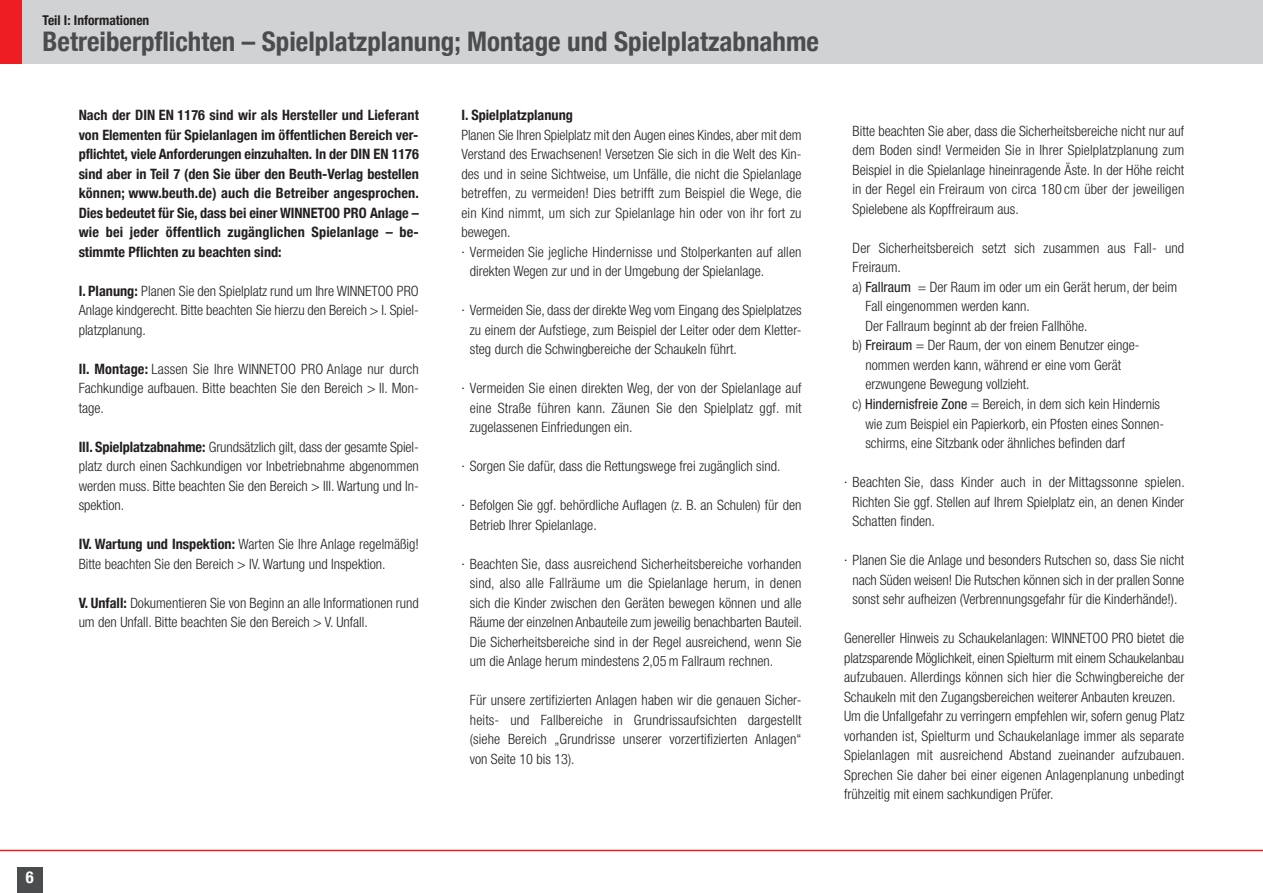
<style>
.page{position:relative;width:1263px;height:893px;background:#fff}
.page>*{position:absolute;margin:0;border:0;box-sizing:border-box;transform-origin:0 0}
.t1{font:700 condensed 27px "Helvetica Neue";color:#4b4c4d}
.t2{font:700 condensed 16.5px "Helvetica Neue";color:#fff}
.t3{font:300 condensed 14.25px/19.5px "Helvetica Neue";color:#231f20;text-align:justify}
.t4{font:700 condensed 14.25px/19.5px "Helvetica Neue";color:#231f20;text-align:justify}
.t5{font:700 condensed 13.5px "Helvetica Neue";color:#231f20}
.s1{font-weight:700}
.s2{font-weight:400}
</style>
<div class="page">
<div style="left:0;top:0;width:1263px;height:64px;background:#d1d2d4"></div>
<div style="left:0;top:0;width:21px;height:64px;background:#ee1d23"></div>
<hr style="left:0;top:850px;width:1263px;height:1px;background:#ee1d23">
<div style="left:17px;top:867px;width:26px;height:26px;background:#4b4c4d"></div>
<p class="t5" style="left:43px;top:12px;width:108px">Teil I: Informationen</p>
<p class="t1" style="left:43px;top:26px;width:778px">Betreiberpflichten – Spielplatzplanung; Montage und Spielplatzabnahme</p>
<p class="t4" style="left:79px;top:105px;width:342px">Nach der DIN EN 1176 sind wir als Hersteller und Lieferant von Elementen für Spielanlagen im öffentlichen Bereich ver&shy;pflichtet, viele Anforderungen einzuhalten. In der DIN EN 1176 sind aber in Teil 7 (den Sie über den Beuth-Verlag bestellen können; www.beuth.de) auch die Betreiber angesprochen.<br>Dies bedeutet für Sie, dass bei einer WINNETOO PRO Anlage – wie bei jeder öffentlich zugänglichen Spielanlage – be&shy;stimmte Pflichten zu beachten sind:</p>
<p class="t3" style="left:79px;top:282px;width:342px"><span class="s1">I. Planung:</span> Planen Sie den Spielplatz rund um Ihre WINNETOO PRO Anlage kindgerecht. Bitte beachten Sie hierzu den Bereich &gt; I. Spiel&shy;platzplanung.</p>
<p class="t3" style="left:79px;top:360px;width:342px"><span class="s1">II. Montage:</span> Lassen Sie Ihre WINNETOO PRO Anlage nur durch Fachkundige aufbauen. Bitte beachten Sie den Bereich &gt; II. Mon&shy;tage.</p>
<p class="t3" style="left:79px;top:438px;width:342px"><span class="s1">III. Spielplatzabnahme:</span> Grundsätzlich gilt, dass der gesamte Spiel&shy;platz durch einen Sachkundigen vor Inbetriebnahme abgenommen werden muss. Bitte beachten Sie den Bereich &gt; III. Wartung und In&shy;spektion.</p>
<p class="t3" style="left:79px;top:535px;width:342px"><span class="s1">IV. Wartung und Inspektion:</span> Warten Sie Ihre Anlage regelmäßig!<br>Bitte beachten Sie den Bereich &gt; IV. Wartung und Inspektion.</p>
<p class="t3" style="left:79px;top:594px;width:342px"><span class="s1">V. Unfall:</span> Dokumentieren Sie von Beginn an alle Informationen rund um den Unfall. Bitte beachten Sie den Bereich &gt; V. Unfall.</p>
<p class="t4" style="left:461px;top:105px;width:113px">I. Spielplatzplanung</p>
<p class="t3" style="left:461px;top:126px;width:342px">Planen Sie Ihren Spielplatz mit den Augen eines Kindes, aber mit dem Verstand des Erwachsenen! Versetzen Sie sich in die Welt des Kin&shy;des und in seine Sichtweise, um Unfälle, die nicht die Spielanlage betreffen, zu vermeiden! Dies betrifft zum Beispiel die Wege, die ein Kind nimmt, um sich zur Spielanlage hin oder von ihr fort zu bewegen.</p>
<p class="t3" style="left:470px;top:243px;width:333px;text-indent:-9px">· Vermeiden Sie jegliche Hindernisse und Stolperkanten auf allen direkten Wegen zur und in der Umgebung der Spielanlage.</p>
<p class="t3" style="left:470px;top:301px;width:333px;text-indent:-9px">· Vermeiden Sie, dass der direkte Weg vom Eingang des Spielplatzes zu einem der Aufstiege, zum Beispiel der Leiter oder dem Kletter&shy;steg durch die Schwingbereiche der Schaukeln führt.</p>
<p class="t3" style="left:470px;top:379px;width:333px;text-indent:-9px">· Vermeiden Sie einen direkten Weg, der von der Spielanlage auf eine Straße führen kann. Zäunen Sie den Spielplatz ggf. mit zugelassenen Einfriedungen ein.</p>
<p class="t3" style="left:461px;top:457px;width:321px">· Sorgen Sie dafür, dass die Rettungswege frei zugänglich sind.</p>
<p class="t3" style="left:470px;top:496px;width:333px;text-indent:-9px">· Befolgen Sie ggf. behördliche Auflagen (z. B. an Schulen) für den<br>Betrieb Ihrer Spielanlage.</p>
<p class="t3" style="left:470px;top:555px;width:334px;text-indent:-9px">· Beachten Sie, dass ausreichend Sicherheitsbereiche vorhanden sind, also alle Fallräume um die Spielanlage herum, in denen sich die Kinder zwischen den Geräten bewegen können und alle Räume der einzelnen Anbauteile zum jeweilig benachbarten Bauteil.<br>Die Sicherheitsbereiche sind in der Regel ausreichend, wenn Sie um die Anlage herum mindestens 2,05m Fallraum rechnen.</p>
<p class="t3" style="left:470px;top:691px;width:333px">Für unsere zertifizierten Anlagen haben wir die genauen Sicher&shy;heits- und Fallbereiche in Grundrissaufsichten dargestellt (siehe Bereich „Grundrisse unserer vorzertifizierten Anlagen“ von Seite 10 bis 13).</p>
<p class="t3" style="left:853px;top:122px;width:333px">Bitte beachten Sie aber, dass die Sicherheitsbereiche nicht nur auf dem Boden sind! Vermeiden Sie in Ihrer Spielplatzplanung zum Beispiel in die Spielanlage hineinragende Äste. In der Höhe reicht in der Regel ein Freiraum von circa 180 cm über der jeweiligen Spielebene als Kopffreiraum aus.</p>
<p class="t3" style="left:853px;top:239px;width:333px">Der Sicherheitsbereich setzt sich zusammen aus Fall- und<br>Freiraum.</p>
<p class="t3" style="left:853px;top:278px;width:326px">a) <span class="s2">Fallraum</span> = Der Raum im oder um ein Gerät herum, der beim</p>
<p class="t3" style="left:865px;top:298px;width:166px">Fall eingenommen werden kann.</p>
<p class="t3" style="left:865px;top:317px;width:224px">Der Fallraum beginnt ab der freien Fallhöhe.</p>
<p class="t3" style="left:853px;top:337px;width:289px">b) <span class="s2">Freiraum</span> = Der Raum, der von einem Benutzer einge-</p>
<p class="t3" style="left:865px;top:356px;width:257px">nommen werden kann, während er eine vom Gerät</p>
<p class="t3" style="left:865px;top:376px;width:166px">erzwungene Bewegung vollzieht.</p>
<p class="t3" style="left:853px;top:395px;width:309px">c) <span class="s2">Hindernisfreie Zone</span> = Bereich, in dem sich kein Hindernis</p>
<p class="t3" style="left:865px;top:415px;width:300px">wie zum Beispiel ein Papierkorb, ein Pfosten eines Sonnen-</p>
<p class="t3" style="left:865px;top:434px;width:261px">schirms, eine Sitzbank oder ähnliches befinden darf</p>
<p class="t3" style="left:853px;top:473px;width:334px;text-indent:-9px">· Beachten Sie, dass Kinder auch in der Mittagssonne spielen.<br>Richten Sie ggf. Stellen auf Ihrem Spielplatz ein, an denen Kinder Schatten finden.</p>
<p class="t3" style="left:844px;top:551px;width:342px;text-align:center">· Planen Sie die Anlage und besonders Rutschen so, dass Sie nicht nach Süden weisen! Die Rutschen können sich in der prallen Sonne sonst sehr aufheizen (Verbrennungsgefahr für die Kinderhände!).</p>
<p class="t3" style="left:844px;top:629px;width:342px">Genereller Hinweis zu Schaukelanlagen: WINNETOO PRO bietet die platzsparende Möglichkeit, einen Spielturm mit einem Schaukelanbau aufzubauen. Allerdings können sich hier die Schwingbereiche der Schaukeln mit den Zugangsbereichen weiterer Anbauten kreuzen.</p>
<p class="t3" style="left:844px;top:707px;width:342px">Um die Unfallgefahr zu verringern empfehlen wir, sofern genug Platz vorhanden ist, Spielturm und Schaukelanlage immer als separate Spielanlagen mit ausreichend Abstand zueinander aufzubauen.<br>Sprechen Sie daher bei einer eigenen Anlagenplanung unbedingt frühzeitig mit einem sachkundigen Prüfer.</p>
<p class="t2" style="left:26px;top:867px;width:9px">6</p>
</div>
